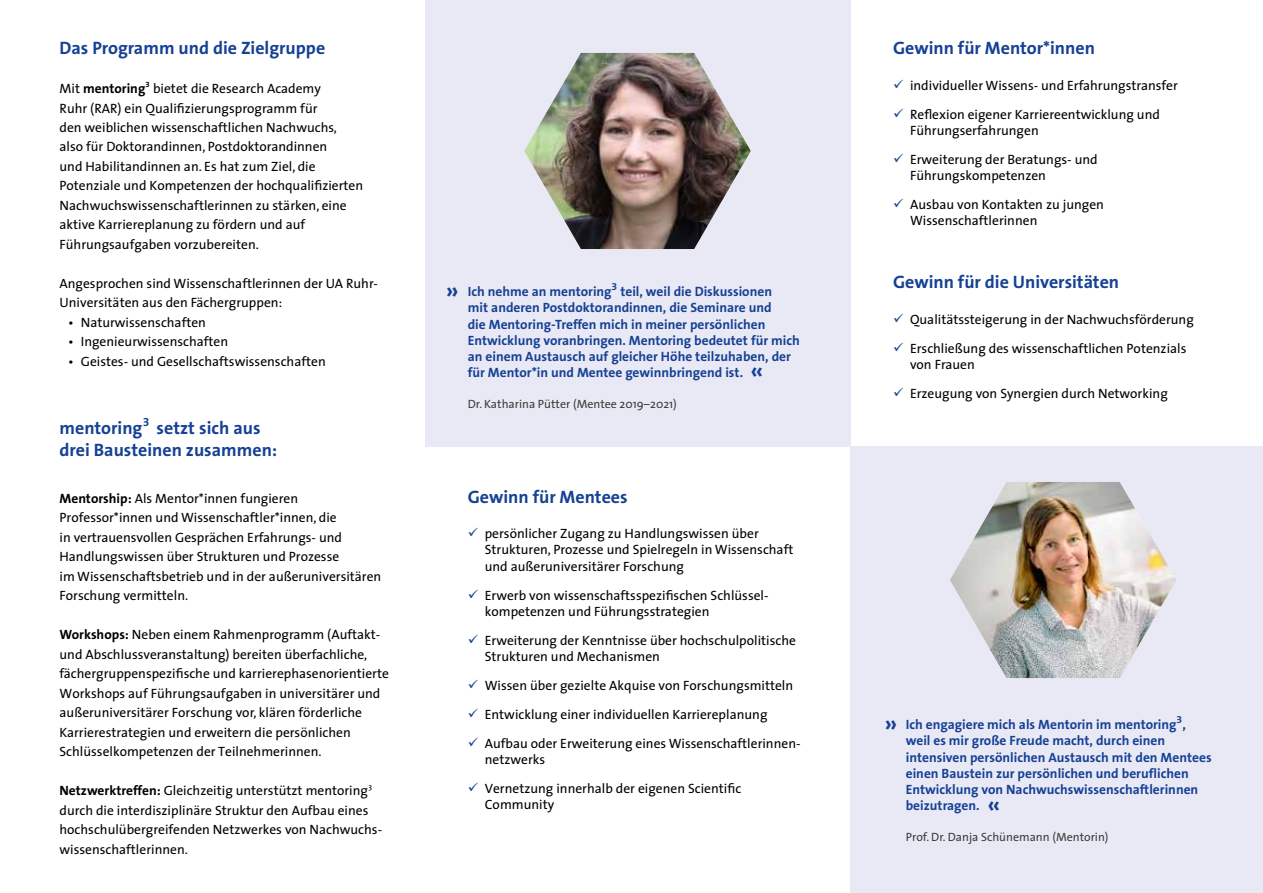
<style>
.page{position:relative;width:1263px;height:893px;background:#fff}
.page>*{position:absolute;margin:0;border:0;box-sizing:border-box;transform-origin:0 0}
.t1{font:700 24px "The Sans B7";color:#164194}
.t2{font:700 18px/21.6px "The Sans B7";color:#164194}
.t3{font:13.5px/19.5px "The Sans";color:#000}
.t4{font:700 13.5px/16.2px "The Sans B7";color:#164194}
.t5{font:700 12.3px "The Sans B7";color:#164194}
.t6{font:12px "The Sans";color:#3c3c3b}
.s1{font-family:"The Sans B7";font-weight:700}
</style>
<div class="page">
<div style="left:850px;top:446px;width:413px;height:447px;background:#e9e9f6"></div>
<div style="left:425px;top:0;width:425px;height:446px;background:#e9e9f6"></div>
<img style="left:524px;top:53px;width:227px;height:196px">
<img style="left:950px;top:482px;width:226px;height:196px">
<h2 class="t2" style="left:60px;top:38px;width:267px">Das Programm und die Zielgruppe</h2>
<p class="t3" style="left:60px;top:78px;width:305px">Mit <span class="s1">mentoring</span><sup>3</sup> bietet die Research Academy<br>Ruhr (RAR) ein Qualifizierungsprogramm für<br>den weiblichen wissenschaftlichen Nachwuchs, also für Doktorandinnen, Postdoktorandinnen<br>und Habilitandinnen an. Es hat zum Ziel, die Potenziale und Kompetenzen der hochqualifizierten Nachwuchswissenschaftlerinnen zu stärken, eine aktive Karriereplanung zu fördern und auf Führungsaufgaben vorzubereiten.</p>
<p class="t3" style="left:60px;top:273px;width:320px">Angesprochen sind Wissenschaftlerinnen der UA Ruhr-<br>Universitäten aus den Fächergruppen:</p>
<p class="t3" style="left:68px;top:312px;width:139px">• Naturwissenschaften</p>
<p class="t3" style="left:68px;top:332px;width:162px">• Ingenieurwissenschaften</p>
<p class="t3" style="left:68px;top:351px;width:259px">• Geistes- und Gesellschaftswissenschaften</p>
<h2 class="t2" style="left:60px;top:418px;width:84px">mentoring</h2>
<p class="t5" style="left:143px;top:415px;width:8px">3</p>
<h2 class="t2" style="left:60px;top:418px;width:219px;text-indent:97px">setzt sich aus drei Bausteinen zusammen:</h2>
<p class="t3" style="left:60px;top:488px;width:323px"><span class="s1">Mentorship:</span> Als Mentor*innen fungieren Professor*innen und Wissenschaftler*innen, die<br>in vertrauensvollen Gesprächen Erfahrungs- und Handlungswissen über Strukturen und Prozesse<br>im Wissenschaftsbetrieb und in der außeruniversitären Forschung vermitteln.</p>
<p class="t3" style="left:60px;top:624px;width:331px"><span class="s1">Workshops:</span> Neben einem Rahmenprogramm (Auftakt&shy;und Abschlussveranstaltung) bereiten überfachliche, fächergruppenspezifische und karrierephasenorientierte Workshops auf Führungsaufgaben in universitärer und außeruniversitärer Forschung vor, klären förderliche Karrierestrategien und erweitern die persönlichen Schlüsselkompetenzen der Teilnehmerinnen.</p>
<p class="t3" style="left:60px;top:780px;width:323px"><span class="s1">Netzwerktreffen:</span> Gleichzeitig unterstützt mentoring<sup>3 </sup>durch die interdisziplinäre Struktur den Aufbau eines hochschulübergreifenden Netzwerkes von Nachwuchs&shy;wissenschaftlerinnen.</p>
<h1 class="t1" style="left:446px;top:279px;width:14px">»</h1>
<p class="t4" style="left:468px;top:284px;width:334px">Ich nehme an mentoring<sup>3</sup> teil, weil die Diskussionen<br>mit anderen Postdoktorandinnen, die Seminare und<br>die Mentoring-Treffen mich in meiner persönlichen Entwicklung voranbringen. Mentoring bedeutet für mich an einem Austausch auf gleicher Höhe teilzuhaben, der für Mentor*in und Mentee gewinnbringend ist.</p>
<p class="t6" style="left:468px;top:394px;width:211px">Dr. Katharina Pütter (Mentee 2019–2021)</p>
<h1 class="t1" style="left:763px;top:386px;width:14px;rotate:-180deg">»</h1>
<h2 class="t2" style="left:468px;top:486px;width:161px">Gewinn für Mentees</h2>
<p class="t3" style="left:485px;top:525px;width:310px;line-height:16.2px">persönlicher Zugang zu Handlungswissen über<br>Strukturen, Prozesse und Spielregeln in Wissenschaft und außeruniversitärer Forschung</p>
<p class="t3" style="left:485px;top:586px;width:284px;line-height:16.2px">Erwerb von wissenschaftsspezifischen Schlüssel&shy;kompetenzen und Führungsstrategien</p>
<p class="t3" style="left:485px;top:632px;width:313px;line-height:16.2px">Erweiterung der Kenntnisse über hochschulpolitische<br>Strukturen und Mechanismen</p>
<p class="t3" style="left:485px;top:670px;width:316px;line-height:29px">Wissen über gezielte Akquise von Forschungsmitteln<br>Entwicklung einer individuellen Karriereplanung<br>Aufbau oder Erweiterung eines Wissenschaftlerinnen-</p>
<p class="t3" style="left:485px;top:745px;width:258px;line-height:29px">netzwerks<br>Vernetzung innerhalb der eigenen Scientific</p>
<p class="t3" style="left:485px;top:794px;width:71px">Community</p>
<h2 class="t2" style="left:893px;top:38px;width:203px">Gewinn für Mentor*innen</h2>
<p class="t3" style="left:910px;top:70px;width:269px;line-height:29px">individueller Wissens- und Erfahrungstransfer<br>Reflexion eigener Karriereentwicklung und</p>
<p class="t3" style="left:910px;top:115px;width:189px;line-height:29px">Führungserfahrungen<br>Erweiterung der Beratungs- und</p>
<p class="t3" style="left:910px;top:161px;width:195px;line-height:29px">Führungskompetenzen<br>Ausbau von Kontakten zu jungen</p>
<p class="t3" style="left:910px;top:210px;width:129px">Wissenschaftlerinnen</p>
<h2 class="t2" style="left:893px;top:272px;width:228px">Gewinn für die Universitäten</h2>
<p class="t3" style="left:910px;top:304px;width:285px;line-height:29px">Qualitätssteigerung in der Nachwuchsförderung<br>Erschließung des wissenschaftlichen Potenzials</p>
<p class="t3" style="left:910px;top:349px;width:259px;line-height:29px">von Frauen<br>Erzeugung von Synergien durch Networking</p>
<h1 class="t1" style="left:884px;top:711px;width:14px">»</h1>
<p class="t4" style="left:906px;top:717px;width:307px">Ich engagiere mich als Mentorin im mentoring<sup>3</sup>, weil es mir große Freude macht, durch einen intensiven persönlichen Austausch mit den Mentees einen Baustein zur persönlichen und beruflichen Entwicklung von Nachwuchswissenschaftlerinnen beizutragen.</p>
<p class="t6" style="left:906px;top:827px;width:204px">Prof. Dr. Danja Schünemann (Mentorin)</p>
<h1 class="t1" style="left:1000px;top:820px;width:14px;rotate:-180deg">»</h1>
</div>
